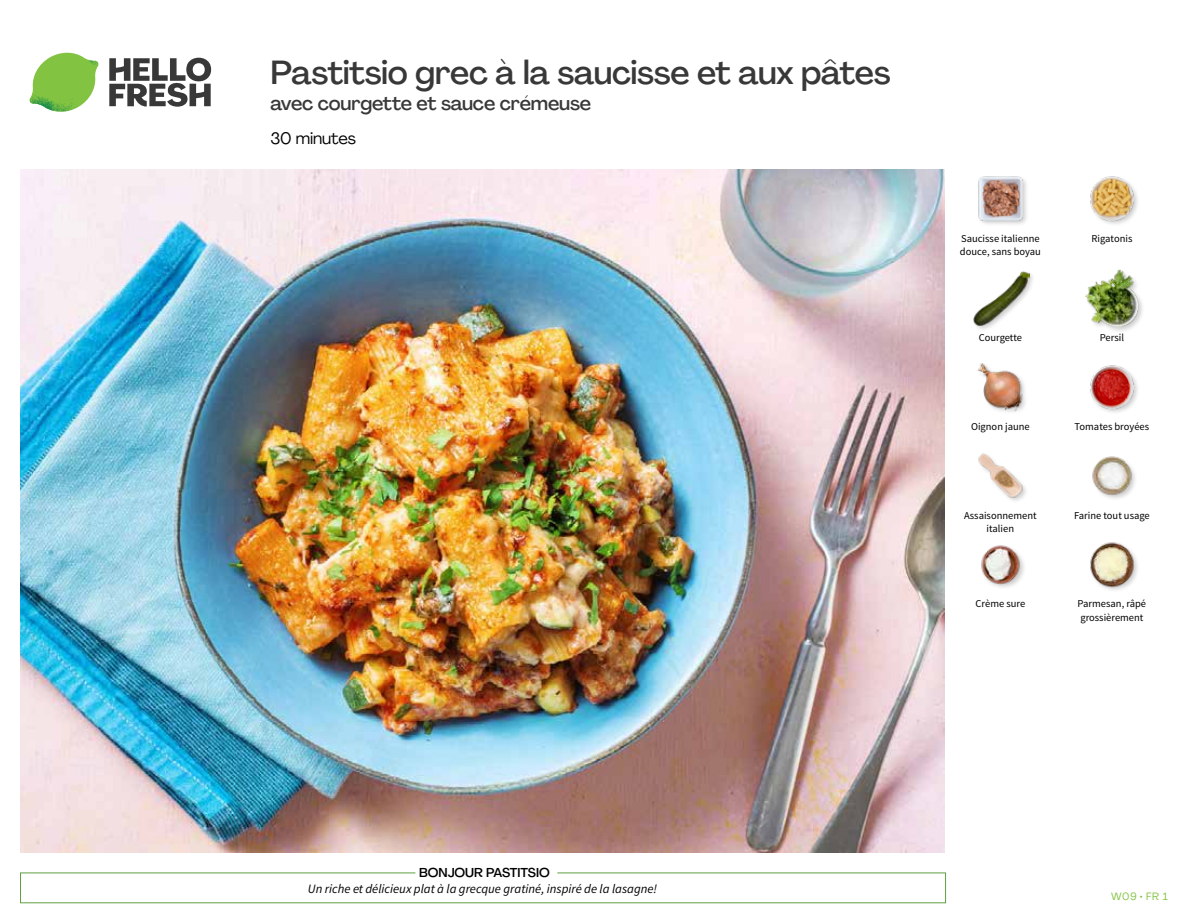
<style>
.page{position:relative;width:1188px;height:918px;background:#fff}
.page>*{position:absolute;margin:0;border:0;box-sizing:border-box;transform-origin:0 0}
.t1{font:500 33px "Agrandir";letter-spacing:-.015em;color:#383839}
.t2{font:500 19.5px "Agrandir";letter-spacing:-.01em;color:#383839}
.t3{font:16.5px "Agrandir";letter-spacing:-.01em;color:#000}
.t4{font:italic 12.75px "Source Sans Pro";color:#000}
.t5{font:500 12.75px "Agrandir";color:#000}
.t6{font:10.5px/13.5px "Source Sans Pro";color:#000}
.t7{font:10.5px "Agrandir";color:#82c341}
</style>
<div class="page">
<svg style="left:109px;top:57px;width:102px;height:50px"></svg>
<svg style="left:34px;top:53px;width:62px;height:40px"></svg>
<img style="left:67px;top:53px;width:32px;height:26px">
<img style="left:33px;top:75px;width:59px;height:11px">
<img style="left:29px;top:79px;width:61px;height:33px">
<img style="left:65px;top:86px;width:27px;height:25px">
<div style="left:20px;top:873px;width:926px;height:30px;border:1px solid #609f43"></div>
<div style="left:415px;top:865px;width:142px;height:15px;background:#fff"></div>
<img style="left:21px;top:170px;width:924px;height:682px">
<img style="left:1090px;top:542px;width:48px;height:48px">
<img style="left:981px;top:545px;width:43px;height:43px">
<img style="left:1092px;top:456px;width:43px;height:43px">
<img style="left:978px;top:453px;width:48px;height:48px">
<img style="left:1090px;top:365px;width:48px;height:48px">
<img style="left:977px;top:363px;width:48px;height:49px">
<div style="left:1084px;top:269px;width:61px;height:64px;background:#000;opacity:.2"></div>
<img style="left:1084px;top:269px;width:57px;height:58px">
<div style="left:973px;top:270px;width:63px;height:62px;background:#000;opacity:.2"></div>
<img style="left:973px;top:270px;width:56px;height:57px">
<img style="left:1090px;top:176px;width:48px;height:48px">
<img style="left:978px;top:176px;width:49px;height:48px">
<h1 class="t1" style="left:271px;top:52px;width:622px">Pastitsio grec à la saucisse et aux pâtes</h1>
<h2 class="t2" style="left:271px;top:91px;width:322px">avec courgette et sauce crémeuse</h2>
<h3 class="t3" style="left:271px;top:128px;width:87px">30 minutes</h3>
<p class="t6" style="left:960px;top:232px;width:82px">Saucisse italienne douce, sans boyau</p>
<p class="t6" style="left:1091px;top:232px;width:43px">Rigatonis</p>
<p class="t6" style="left:979px;top:331px;width:45px">Courgette</p>
<p class="t6" style="left:1100px;top:331px;width:26px">Persil</p>
<p class="t6" style="left:971px;top:420px;width:60px">Oignon jaune</p>
<p class="t6" style="left:1075px;top:420px;width:76px">Tomates broyées</p>
<p class="t6" style="left:964px;top:509px;width:74px">Assaisonnement</p>
<p class="t6" style="left:1074px;top:509px;width:77px">Farine tout usage</p>
<p class="t6" style="left:987px;top:522px;width:29px">italien</p>
<p class="t6" style="left:976px;top:597px;width:51px">Crème sure</p>
<p class="t6" style="left:1078px;top:597px;width:70px">Parmesan, râpé grossièrement</p>
<p class="t5" style="left:419px;top:864px;width:132px">BONJOUR PASTITSIO</p>
<p class="t4" style="left:308px;top:881px;width:351px">Un riche et délicieux plat à la grecque gratiné, inspiré de la lasagne!</p>
<p class="t7" style="left:1111px;top:890px;width:58px">W09 • FR 1</p>
</div>
